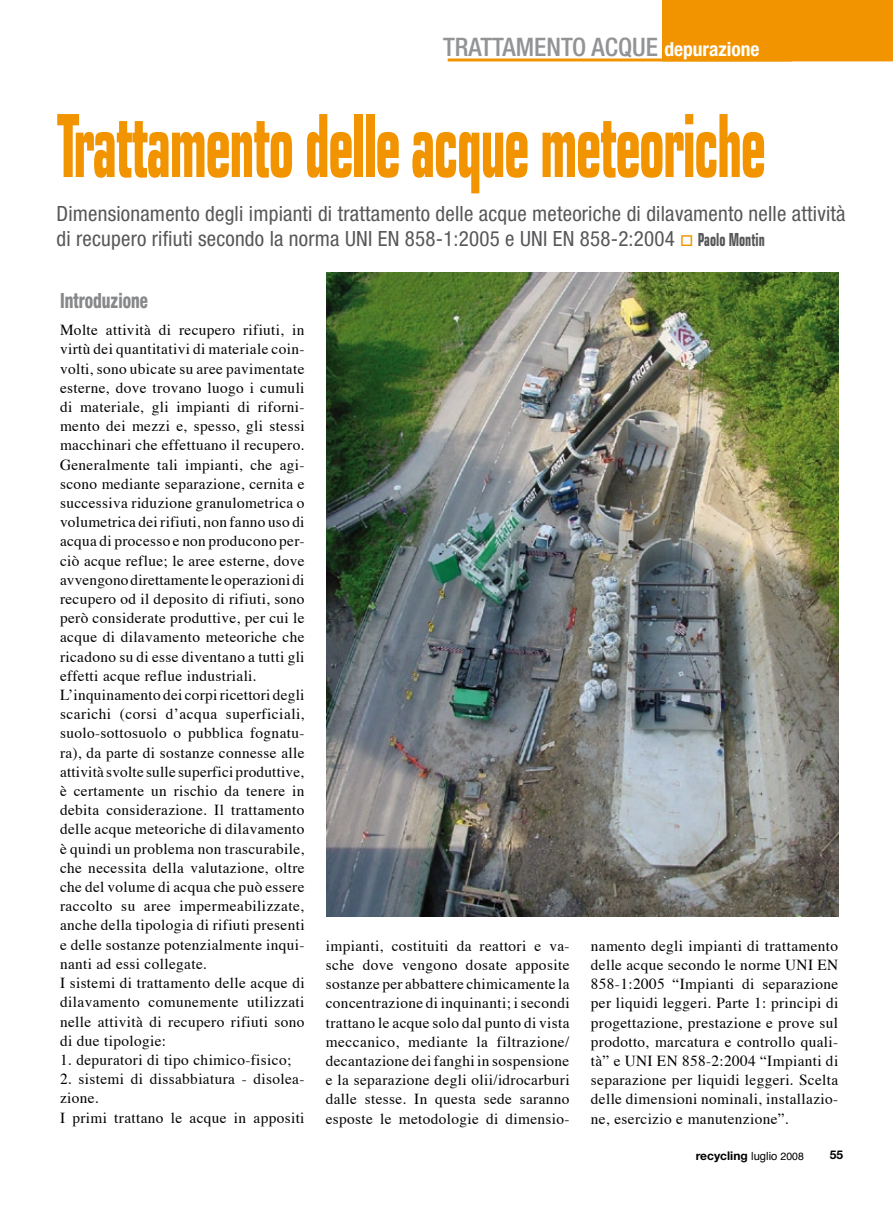
<style>
.page{position:relative;width:893px;height:1212px;background:#fff}
.page>*{position:absolute;margin:0;border:0;box-sizing:border-box;transform-origin:0 0}
.t1{font:700 condensed 87px "Eurostile";letter-spacing:-.03em;color:#f29400;scale:.63 1}
.t2{font:500 condensed 25.5px "Helvetica Neue";color:#929395}
.t3{font:condensed 21px/25.2px "Helvetica Neue";letter-spacing:.01em;color:#58585a}
.t4{font:800 condensed 21px "Helvetica Neue";color:#87888a;scale:.8 1}
.t5{font:700 condensed 18px "Eurostile";color:#58585a;scale:.73 1}
.t6{font:15.3px/19.2px "Times";letter-spacing:.025em;color:#000}
.t7{font:700 12px "Helvetica Neue";color:#000}
.s1{font-weight:700;font-size:19.5px;color:#fff}
.s2{font-family:"Helvetica";font-weight:400;font-size:11.25px}
.s3{font-family:"Helvetica";font-weight:400;font-size:10.5px}
</style>
<div class="page">
<div style="left:662px;top:0;width:231px;height:61px;background:#f29400"></div>
<hr style="left:448px;top:58px;width:344px;height:3px;background:#f29400">
<img style="left:326px;top:273px;width:512px;height:643px">
<h2 class="t2" style="left:443px;top:32px;width:318px">TRATTAMENTO ACQUE <span class="s1">depurazione</span></h2>
<h1 class="t1" style="left:56px;top:93px;width:1128px">Trattamento delle acque meteoriche</h1>
<h3 class="t3" style="left:56px;top:201px;width:790px">Dimensionamento degli impianti di trattamento delle acque meteoriche di dilavamento nelle attività di recupero rifiuti secondo la norma uni en 858-1:2005 e uni en 858-2:2004</h3>
<p class="t5" style="left:698px;top:229px;width:93px">Paolo Montin</p>
<h3 class="t4" style="left:60px;top:288px;width:111px">Introduzione</h3>
<p class="t6" style="left:60px;top:319px;width:246px">Molte attività di recupero rifiuti, in virtù dei quantitativi di materiale coin&shy;volti, sono ubicate su aree pavimentate esterne, dove trovano luogo i cumuli di materiale, gli impianti di riforni&shy;mento dei mezzi e, spesso, gli stessi macchinari che effettuano il recupero.<br>Generalmente tali impianti, che agi&shy;scono mediante separazione, cernita e successiva riduzione granulometrica o volumetrica dei rifiuti, non fanno uso di acqua di processo e non producono per&shy;ciò acque reflue; le aree esterne, dove avvengono direttamente le operazioni di recupero od il deposito di rifiuti, sono però considerate produttive, per cui le acque di dilavamento meteoriche che ricadono su di esse diventano a tutti gli effetti acque reflue industriali.<br>L’inquinamento dei corpi ricettori degli scarichi (corsi d’acqua superficiali, suolo-sottosuolo o pubblica fognatu&shy;ra), da parte di sostanze connesse alle attività svolte sulle superfici produttive, è certamente un rischio da tenere in debita considerazione. Il trattamento delle acque meteoriche di dilavamento è quindi un problema non trascurabile, che necessita della valutazione, oltre che del volume di acqua che può essere raccolto su aree impermeabilizzate, anche della tipologia di rifiuti presenti e delle sostanze potenzialmente inqui&shy;nanti ad essi collegate.<br>I sistemi di trattamento delle acque di dilavamento comunemente utilizzati nelle attività di recupero rifiuti sono di due tipologie:</p>
<p class="t6" style="left:60px;top:1049px;width:233px">1. depuratori di tipo chimico-fisico;</p>
<p class="t6" style="left:60px;top:1068px;width:246px">2. sistemi di dissabbiatura - disolea&shy;zione.<br>I primi trattano le acque in appositi</p>
<p class="t6" style="left:326px;top:935px;width:245px;text-align:justify">impianti, costituiti da reattori e va&shy;sche dove vengono dosate apposite sostanze per abbattere chimicamente la concentrazione di inquinanti; i secondi trattano le acque solo dal punto di vista meccanico, mediante la filtrazione/ decantazione dei fanghi in sospensione e la separazione degli olii/idrocarburi dalle stesse. In questa sede saranno esposte le metodologie di dimensio-</p>
<p class="t6" style="left:591px;top:935px;width:249px;text-align:justify">namento degli impianti di trattamento delle acque secondo le norme UNI EN 858-1:2005 “Impianti di separazione per liquidi leggeri. Parte 1: principi di progettazione, prestazione e prove sul prodotto, marcatura e controllo quali&shy;tà” e UNI EN 858-2:2004 “Impianti di separazione per liquidi leggeri. Scelta delle dimensioni nominali, installazio&shy;ne, esercizio e manutenzione”.</p>
<p class="t7" style="left:696px;top:1148px;width:110px">recycling <span class="s2">luglio</span> <span class="s3">2008</span></p>
<p class="t7" style="left:830px;top:1147px;width:15px">55</p>
</div>
